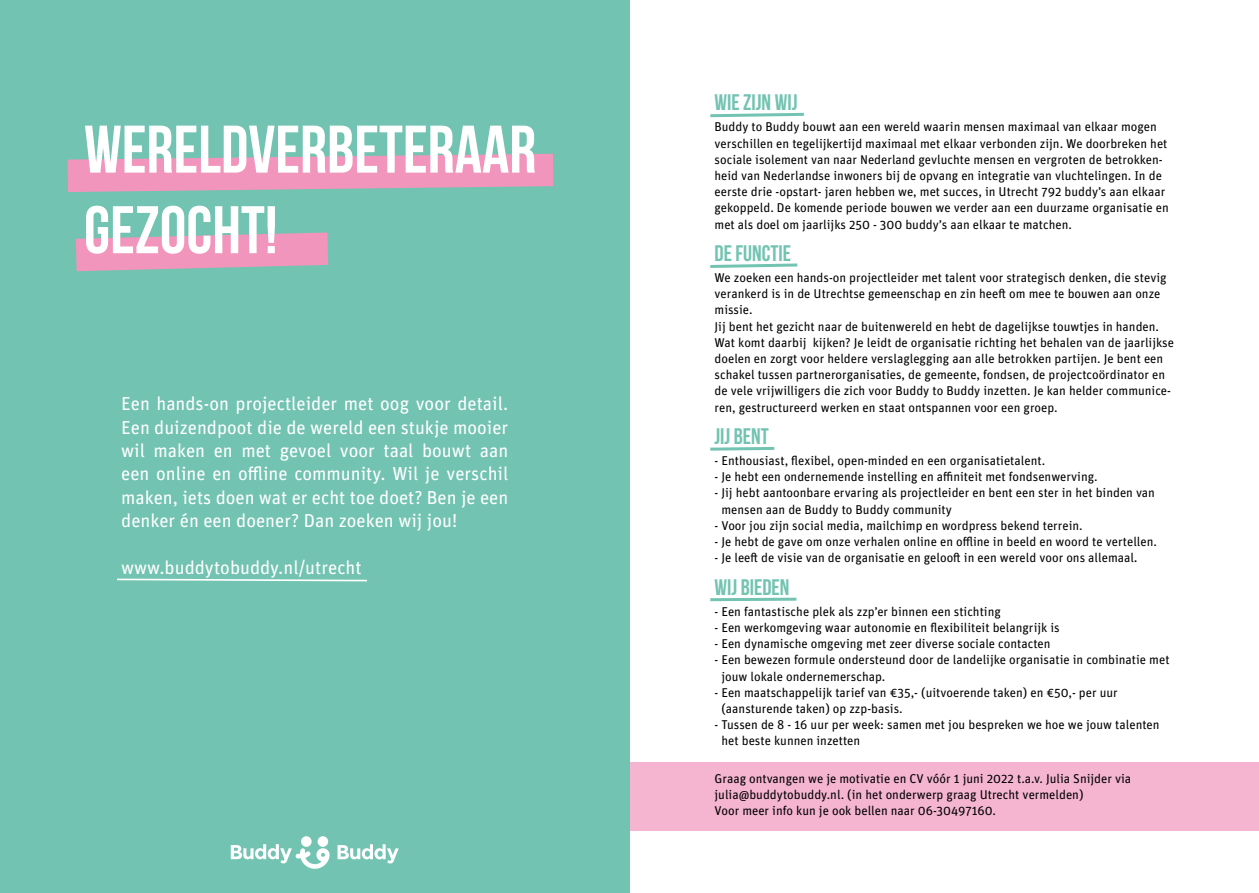
<style>
.page{position:relative;width:1259px;height:893px;background:#fff}
.page>*{position:absolute;margin:0;border:0;box-sizing:border-box;transform-origin:0 0}
.t1{font:700 67.2px/80.6px "Bebas Neue";color:#fff}
.t2{font:700 22.5px "Bebas Neue";color:#72c3b1}
.t3{font:18.75px/23.4px "Unit Pro";color:#fff;text-align:justify}
.t4{font:12.75px/16.2px "Unit Pro";color:#000}
.s1{font-size:13.5px}
</style>
<div class="page">
<svg style="left:710px;top:112px;width:94px;height:6px"></svg>
<svg style="left:710px;top:263px;width:88px;height:5px"></svg>
<svg style="left:710px;top:447px;width:65px;height:4px"></svg>
<svg style="left:710px;top:597px;width:87px;height:5px"></svg>
<div style="left:629px;top:762px;width:630px;height:68px;background:#f5b5d0"></div>
<div style="left:0;top:0;width:629px;height:893px;background:#72c3b1"></div>
<svg style="left:67px;top:153px;width:487px;height:39px"></svg>
<svg style="left:75px;top:232px;width:254px;height:40px"></svg>
<svg style="left:117px;top:578px;width:250px;height:4px"></svg>
<div style="left:301px;top:836px;width:11px;height:11px;background:#fff;border-radius:50%"></div>
<div style="left:317px;top:836px;width:11px;height:11px;background:#fff;border-radius:50%"></div>
<svg style="left:231px;top:844px;width:99px;height:25px"></svg>
<svg style="left:337px;top:844px;width:62px;height:19px"></svg>
<h1 class="t1" style="left:84px;top:108px;width:454px">WERELDVERBETERAAR<br>GEZOCHT!</h1>
<p class="t3" style="left:121px;top:391px;width:388px">Een hands-on projectleider met oog voor detail.<br>Een duizendpoot die de wereld een stukje mooier wil maken en met gevoel voor taal bouwt aan een online en offline community. Wil je verschil maken, iets doen wat er echt toe doet? Ben je een denker én een doener? Dan zoeken wij jou!</p>
<h3 class="t3" style="left:121px;top:554px;width:242px">www.buddytobuddy.nl/utrecht</h3>
<h2 class="t2" style="left:714px;top:90px;width:84px">WIE ZIJN WIJ</h2>
<p class="t4" style="left:714px;top:118px;width:456px">Buddy to Buddy bouwt aan een wereld waarin mensen maximaal van elkaar mogen verschillen en tegelijkertijd maximaal met elkaar verbonden zijn. We doorbreken het sociale isolement van naar Nederland gevluchte mensen en vergroten de betrokken&shy;heid van Nederlandse inwoners bij de opvang en integratie van vluchtelingen. In de eerste drie -opstart- jaren hebben we, met succes, in Utrecht 792 buddy’s aan elkaar gekoppeld. De komende periode bouwen we verder aan een duurzame organisatie en met als doel om jaarlijks 250 - 300 buddy’s aan elkaar te matchen.</p>
<h2 class="t2" style="left:714px;top:241px;width:78px">DE FUNCTIE</h2>
<p class="t4" style="left:714px;top:269px;width:461px">We zoeken een hands-on projectleider met talent voor strategisch denken, die stevig verankerd is in de Utrechtse gemeenschap en zin heeft om mee te bouwen aan onze missie.<br>Jij bent het gezicht naar de buitenwereld en hebt de dagelijkse touwtjes in handen.<br>Wat komt daarbij kijken? Je leidt de organisatie richting het behalen van de jaarlijkse doelen en zorgt voor heldere verslaglegging aan alle betrokken partijen. Je bent een schakel tussen partnerorganisaties, de gemeente, fondsen, de projectcoördinator en de vele vrijwilligers die zich voor Buddy to Buddy inzetten. Je kan helder communice&shy;ren, gestructureerd werken en staat ontspannen voor een groep.</p>
<h2 class="t2" style="left:714px;top:424px;width:56px">JIJ BENT</h2>
<p class="t4" style="left:714px;top:452px;width:332px">- Enthousiast, flexibel, open-minded en een organisatietalent.</p>
<p class="t4" style="left:714px;top:468px;width:384px">- Je hebt een ondernemende instelling en affiniteit met fondsenwerving.</p>
<p class="t4" style="left:721px;top:484px;width:435px;text-indent:-7px">- Jij hebt aantoonbare ervaring als projectleider en bent een ster in het binden van mensen aan de Buddy to Buddy community</p>
<p class="t4" style="left:714px;top:517px;width:370px">- Voor jou zijn social media, mailchimp en wordpress bekend terrein.</p>
<p class="t4" style="left:714px;top:533px;width:444px">- Je hebt de gave om onze verhalen online en offline in beeld en woord te vertellen.</p>
<p class="t4" style="left:714px;top:549px;width:425px">- Je leeft de visie van de organisatie en gelooft in een wereld voor ons allemaal<span class="s1">.</span></p>
<h2 class="t2" style="left:714px;top:575px;width:76px">WIJ BIEDEN</h2>
<p class="t4" style="left:714px;top:602px;width:288px">- Een fantastische plek als zzp’er binnen een stichting</p>
<p class="t4" style="left:714px;top:619px;width:347px">- Een werkomgeving waar autonomie en flexibiliteit belangrijk is</p>
<p class="t4" style="left:714px;top:635px;width:337px">- Een dynamische omgeving met zeer diverse sociale contacten</p>
<p class="t4" style="left:721px;top:651px;width:449px;text-indent:-7px">- Een bewezen formule ondersteund door de landelijke organisatie in combinatie met jouw lokale ondernemerschap.</p>
<p class="t4" style="left:721px;top:684px;width:398px;text-indent:-7px">- Een maatschappelijk tarief van €35,- (uitvoerende taken) en €50,- per uur (aansturende taken) op zzp-basis.</p>
<p class="t4" style="left:721px;top:716px;width:440px;text-indent:-7px">- Tussen de 8 - 16 uur per week: samen met jou bespreken we hoe we jouw talenten het beste kunnen inzetten</p>
<p class="t4" style="left:714px;top:769px;width:418px">Graag ontvangen we je motivatie en CV vóór 1 juni 2022 t.a.v. Julia Snijder via julia@buddytobuddy.nl. (in het onderwerp graag Utrecht vermelden)<br>Voor meer info kun je ook bellen naar 06-30497160.</p>
</div>
